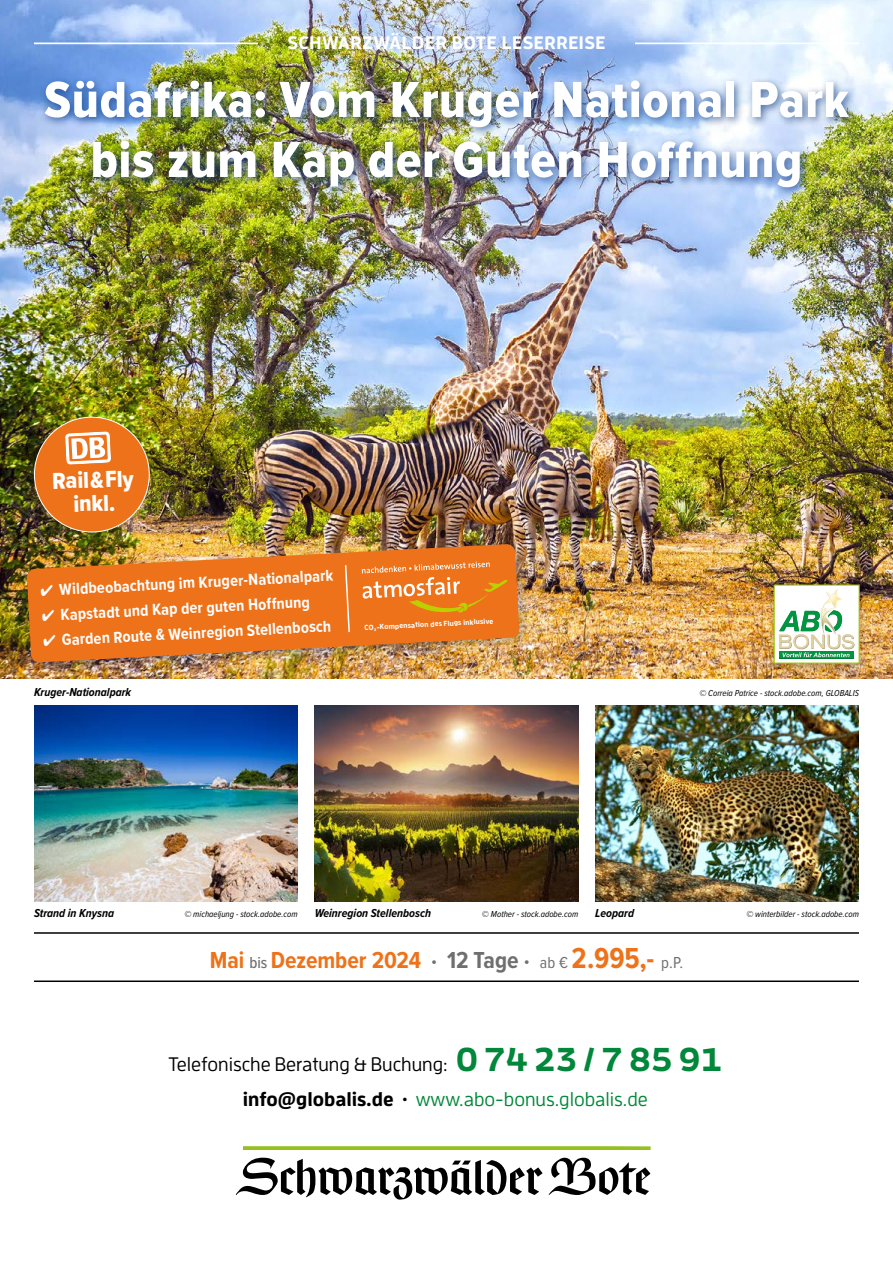
<style>
.page{position:relative;width:893px;height:1263px;background:#fff}
.page>*{position:absolute;margin:0;border:0;box-sizing:border-box;transform-origin:0 0}
.t1{font:52.5px/60px "Proxima Nova Cond Extrabld";letter-spacing:.015em;color:#fff;text-align:center}
.t2{font:700 24px "Proxima Nova Cond";color:#ee7219}
.t3{font:24px/23.5px "Proxima Nova Cond Extrabld";color:#fff;text-align:center}
.t4{font:500 19.5px/35.5px "Enzo OT";color:#000;text-align:center}
.t5{font:700 18px "Enzo OT";letter-spacing:.03em;color:#fff}
.t6{font:700 16.5px "Proxima Nova Cond";color:#fff}
.t7{font:italic 700 12px "Proxima Nova Cond";color:#000}
.t8{font:italic 9px "Proxima Nova Cond";color:#000}
.t9{font:700 7.2px "Enzo OT";color:#fff}
.s1{font-weight:500;font-size:16.5px;color:#706f6f}
.s2{color:#706f6f}
.s3{font-weight:400;font-size:16.5px;color:#706f6f}
.s4{font-size:30px}
.s5{font-weight:700;font-size:33px;color:#008739}
.s6{font-weight:700}
.s7{color:#008739}
</style>
<div class="page">
<img style="left:0;top:0;width:893px;height:678px">
<div style="left:39px;top:76px;width:820px;height:122px;background:#184287;opacity:.75"></div>
<img style="left:315px;top:706px;width:263px;height:195px">
<img style="left:595px;top:706px;width:264px;height:195px">
<img style="left:34px;top:706px;width:264px;height:195px">
<div style="left:22px;top:539px;width:510px;height:136px;background:#184287;opacity:.25"></div>
<img style="left:27px;top:544px;width:492px;height:118px">
<svg style="left:362px;top:561px;width:146px;height:52px;background:#ed8530"></svg>
<svg style="left:344px;top:564px;width:7px;height:70px"></svg>
<hr style="left:34px;top:932px;width:825px;height:2px;background:#000">
<hr style="left:34px;top:980px;width:825px;height:2px;background:#000">
<hr style="left:34px;top:43px;width:224px;height:1px;background:#fff">
<hr style="left:635px;top:43px;width:224px;height:1px;background:#fff">
<svg style="left:236px;top:1158px;width:415px;height:42px"></svg>
<hr style="left:243px;top:1146px;width:407px;height:3px;background:#95c11f">
<div style="left:766px;top:581px;width:101px;height:94px;background:#000;opacity:.25"></div>
<div style="left:774px;top:585px;width:85px;height:78px;background:#fff"></div>
<img style="left:822px;top:590px;width:21px;height:18px">
<div style="left:779px;top:651px;width:75px;height:7px;background:#009641"></div>
<svg style="left:783px;top:657px;width:66px;height:1px"></svg>
<svg style="left:779px;top:608px;width:75px;height:49px"></svg>
<div style="left:774px;top:584px;width:86px;height:80px;border:1px solid #a2c617"></div>
<div style="left:34px;top:417px;width:115px;height:115px;background:#ee7219;border-radius:50%"></div>
<svg style="left:65px;top:431px;width:46px;height:34px"></svg>
<h3 class="t5" style="left:287px;top:31px;width:320px">SCHWARZWÄLDER BOTE LESERREISE</h3>
<h1 class="t1" style="left:44px;top:71px;width:806px">Südafrika: Vom Kruger National Park bis zum Kap der Guten Hoffnung</h1>
<h2 class="t3" style="left:52px;top:469px;width:83px;rotate:-2deg">Rail &amp; Fly inkl.</h2>
<h3 class="t6" style="left:40px;top:578px;width:295px;rotate:-3deg">✔ Wildbeobachtung im Kruger-Nationalpark</h3>
<h3 class="t6" style="left:41px;top:603px;width:270px;rotate:-3deg">✔ Kapstadt und Kap der guten Hoffnung</h3>
<h3 class="t6" style="left:42px;top:629px;width:290px;rotate:-3deg">✔ Garden Route &amp; Weinregion Stellenbosch</h3>
<p class="t9" style="left:364px;top:623px;width:131px;rotate:-3deg">CO₂-Kompensation des Flugs inklusive</p>
<h3 class="t7" style="left:34px;top:683px;width:99px">Kruger-Nationalpark</h3>
<p class="t8" style="left:699px;top:687px;width:161px">© Correia Patrice - stock.adobe.com, GLOBALIS</p>
<h3 class="t7" style="left:34px;top:904px;width:82px">Strand in Knysna</h3>
<p class="t8" style="left:184px;top:908px;width:115px">© michaeljung - stock.adobe.com</p>
<h3 class="t7" style="left:315px;top:904px;width:118px">Weinregion Stellenbosch</h3>
<p class="t8" style="left:482px;top:908px;width:98px">© Mother - stock.adobe.com</p>
<h3 class="t7" style="left:595px;top:904px;width:40px">Leopard</h3>
<p class="t8" style="left:746px;top:908px;width:114px">© winterbilder - stock.adobe.com</p>
<h2 class="t2" style="left:210px;top:942px;width:475px">Mai <span class="s1">bis</span> Dezember 2024 <span class="s2">· 12 Tage ·</span> <span class="s3">ab €</span> <span class="s4">2.995,-</span> <span class="s3">p.P.</span></h2>
<h3 class="t4" style="left:168px;top:1046px;width:556px">Telefonische Beratung &amp; Buchung: <span class="s5">0 74 23 / 7 85 91 </span><span class="s6">info@globalis.de ·</span> <span class="s7">www.abo-bonus.globalis.de</span></h3>
</div>
